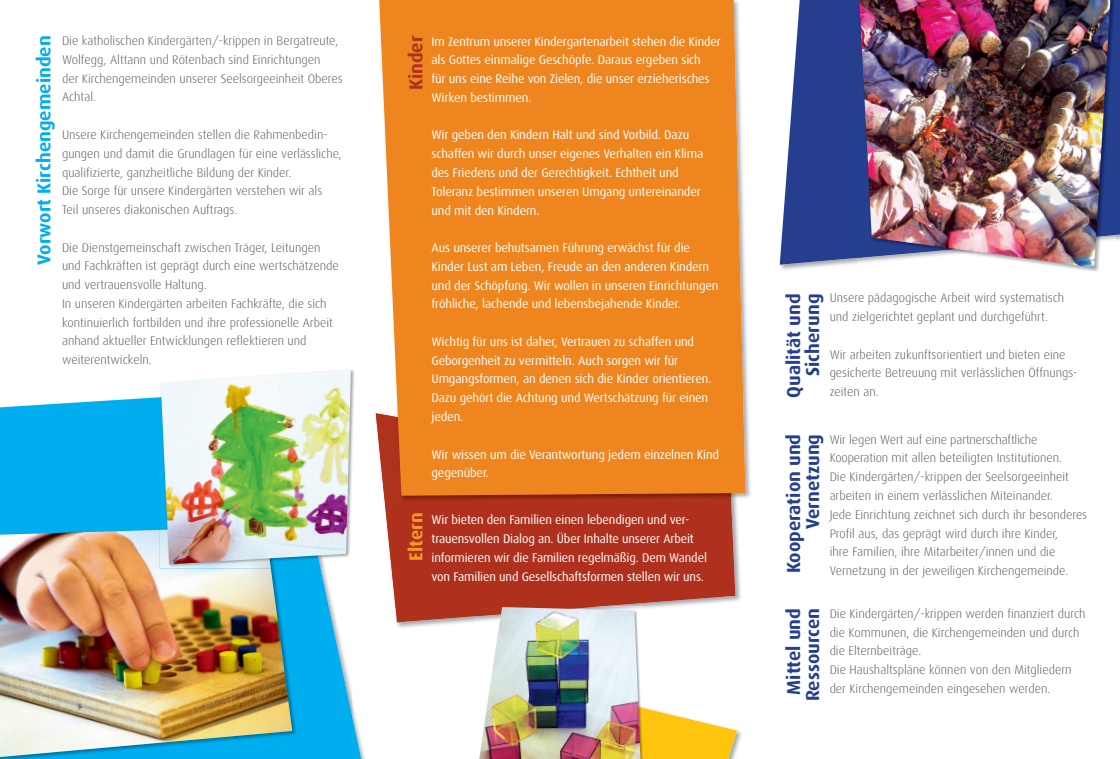
<style>
.page{position:relative;width:1120px;height:759px;background:#fff}
.page>*{position:absolute;margin:0;border:0;box-sizing:border-box;transform-origin:0 0}
.t1{font:700 18.75px/18.8px "Dax CE";color:#253f8e;text-align:center}
.t2{font:700 18.75px "Dax CE";color:#00aeef}
.t3{font:700 18.75px "Dax CE";color:#af311d}
.t4{font:700 18.75px "Dax CE";color:#f79923}
.t5{font:300 12.5px/18.8px "Dax CE";color:#57585a}
.t6{font:12.5px/18.8px "Dax CE";letter-spacing:-.01em;color:#fff}
</style>
<div class="page">
<svg style="left:643px;top:707px;width:94px;height:51px"></svg>
<img style="left:396px;top:502px;width:345px;height:126px">
<svg style="left:396px;top:495px;width:339px;height:127px;background:#b23d2b"></svg>
<img style="left:733px;top:280px;width:18px;height:222px">
<img style="left:396px;top:495px;width:335px;height:7px">
<div style="left:379px;top:0;width:366px;height:495px;background:#ee851e"></div>
<img style="left:376px;top:413px;width:20px;height:198px">
<img style="left:379px;top:388px;width:17px;height:25px">
<img style="left:378px;top:413px;width:18px;height:89px">
<svg style="left:0;top:397px;width:361px;height:361px;fill:#00aeef"></svg>
<svg style="left:780px;top:0;width:340px;height:265px;background:#42589c"></svg>
<img style="left:0;top:525px;width:297px;height:233px">
<img style="left:0;top:529px;width:292px;height:227px">
<img style="left:640px;top:703px;width:3px;height:55px">
<img style="left:477px;top:606px;width:2px;height:10px">
<img style="left:479px;top:606px;width:161px;height:152px">
<img style="left:858px;top:258px;width:258px;height:13px">
<img style="left:858px;top:0;width:258px;height:258px">
<img style="left:859px;top:0;width:251px;height:267px">
<img style="left:160px;top:369px;width:195px;height:199px">
<img style="left:160px;top:526px;width:111px;height:42px">
<img style="left:161px;top:370px;width:190px;height:194px">
<div style="left:407px;top:512px;width:16px;height:48px;background:#af311d"></div>
<p class="t5" style="left:62px;top:31px;width:282px">Die katholischen Kindergärten/-krippen in Bergatreute, Wolfegg, Alttann und Rötenbach sind Einrichtungen<br>der Kirchengemeinden unserer Seelsorgeeinheit Oberes Achtal.</p>
<p class="t5" style="left:62px;top:125px;width:281px">Unsere Kirchengemeinden stellen die Rahmenbedin&shy;gungen und damit die Grundlagen für eine verlässliche, qualifizierte, ganzheitliche Bildung der Kinder.<br>Die Sorge für unsere Kindergärten verstehen wir als<br>Teil unseres diakonischen Auftrags.</p>
<p class="t5" style="left:62px;top:237px;width:278px">Die Dienstgemeinschaft zwischen Träger, Leitungen und Fachkräften ist geprägt durch eine wertschätzende und vertrauensvolle Haltung.<br>In unseren Kindergärten arbeiten Fachkräfte, die sich kontinuierlich fortbilden und ihre professionelle Arbeit anhand aktueller Entwicklungen reflektieren und weiterentwickeln.</p>
<h1 class="t2" style="left:32px;top:265px;width:231px;rotate:-90deg">Vorwort Kirchengemeinden</h1>
<h1 class="t3" style="left:404px;top:90px;width:56px;rotate:-90deg">Kinder</h1>
<h1 class="t4" style="left:404px;top:560px;width:50px;rotate:-90deg">Eltern</h1>
<p class="t6" style="left:431px;top:31px;width:291px">Im Zentrum unserer Kindergartenarbeit stehen die Kinder als Gottes einmalige Geschöpfe. Daraus ergeben sich<br>für uns eine Reihe von Zielen, die unser erzieherisches Wirken bestimmen.</p>
<p class="t6" style="left:431px;top:125px;width:273px">Wir geben den Kindern Halt und sind Vorbild. Dazu schaffen wir durch unser eigenes Verhalten ein Klima des Friedens und der Gerechtigkeit. Echtheit und Toleranz bestimmen unseren Umgang untereinander und mit den Kindern.</p>
<p class="t6" style="left:431px;top:238px;width:288px">Aus unserer behutsamen Führung erwächst für die Kinder Lust am Leben, Freude an den anderen Kindern und der Schöpfung. Wir wollen in unseren Einrichtungen fröhliche, lachende und lebensbejahende Kinder.</p>
<p class="t6" style="left:431px;top:331px;width:281px">Wichtig für uns ist daher, Vertrauen zu schaffen und Geborgenheit zu vermitteln. Auch sorgen wir für Umgangsformen, an denen sich die Kinder orientieren.<br>Dazu gehört die Achtung und Wertschätzung für einen jeden.</p>
<p class="t6" style="left:431px;top:444px;width:289px">Wir wissen um die Verantwortung jedem einzelnen Kind gegenüber.</p>
<p class="t6" style="left:431px;top:510px;width:277px">Wir bieten den Familien einen lebendigen und ver&shy;trauensvollen Dialog an. Über Inhalte unserer Arbeit informieren wir die Familien regelmäßig. Dem Wandel von Familien und Gesellschaftsformen stellen wir uns.</p>
<p class="t5" style="left:829px;top:288px;width:236px">Unsere pädagogische Arbeit wird systematisch und zielgerichtet geplant und durchgeführt.</p>
<p class="t5" style="left:829px;top:344px;width:249px">Wir arbeiten zukunftsorientiert und bieten eine gesicherte Betreuung mit verlässlichen Öffnungs-</p>
<h1 class="t1" style="left:783px;top:397px;width:105px;rotate:-90deg">Qualität und</h1>
<h1 class="t1" style="left:802px;top:376px;width:84px;rotate:-90deg">Sicherung</h1>
<p class="t5" style="left:829px;top:382px;width:51px">zeiten an.</p>
<p class="t5" style="left:829px;top:429px;width:259px">Wir legen Wert auf eine partnerschaftliche Kooperation mit allen beteiligten Institutionen.<br>Die Kindergärten/-krippen der Seelsorgeeinheit arbeiten in einem verlässlichen Miteinander.<br>Jede Einrichtung zeichnet sich durch ihr besonderes Profil aus, das geprägt wird durch ihre Kinder,<br>ihre Familien, ihre Mitarbeiter/innen und die</p>
<h1 class="t1" style="left:783px;top:573px;width:141px;rotate:-90deg">Kooperation und</h1>
<h1 class="t1" style="left:802px;top:529px;width:97px;rotate:-90deg">Vernetzung</h1>
<p class="t5" style="left:829px;top:560px;width:240px">Vernetzung in der jeweiligen Kirchengemeinde.</p>
<h1 class="t1" style="left:783px;top:701px;width:95px;rotate:-90deg">Mittel und<br>Ressourcen</h1>
<p class="t5" style="left:829px;top:603px;width:257px">Die Kindergärten/-krippen werden finanziert durch die Kommunen, die Kirchengemeinden und durch die Elternbeiträge.<br>Die Haushaltspläne können von den Mitgliedern der Kirchengemeinden eingesehen werden.</p>
</div>
